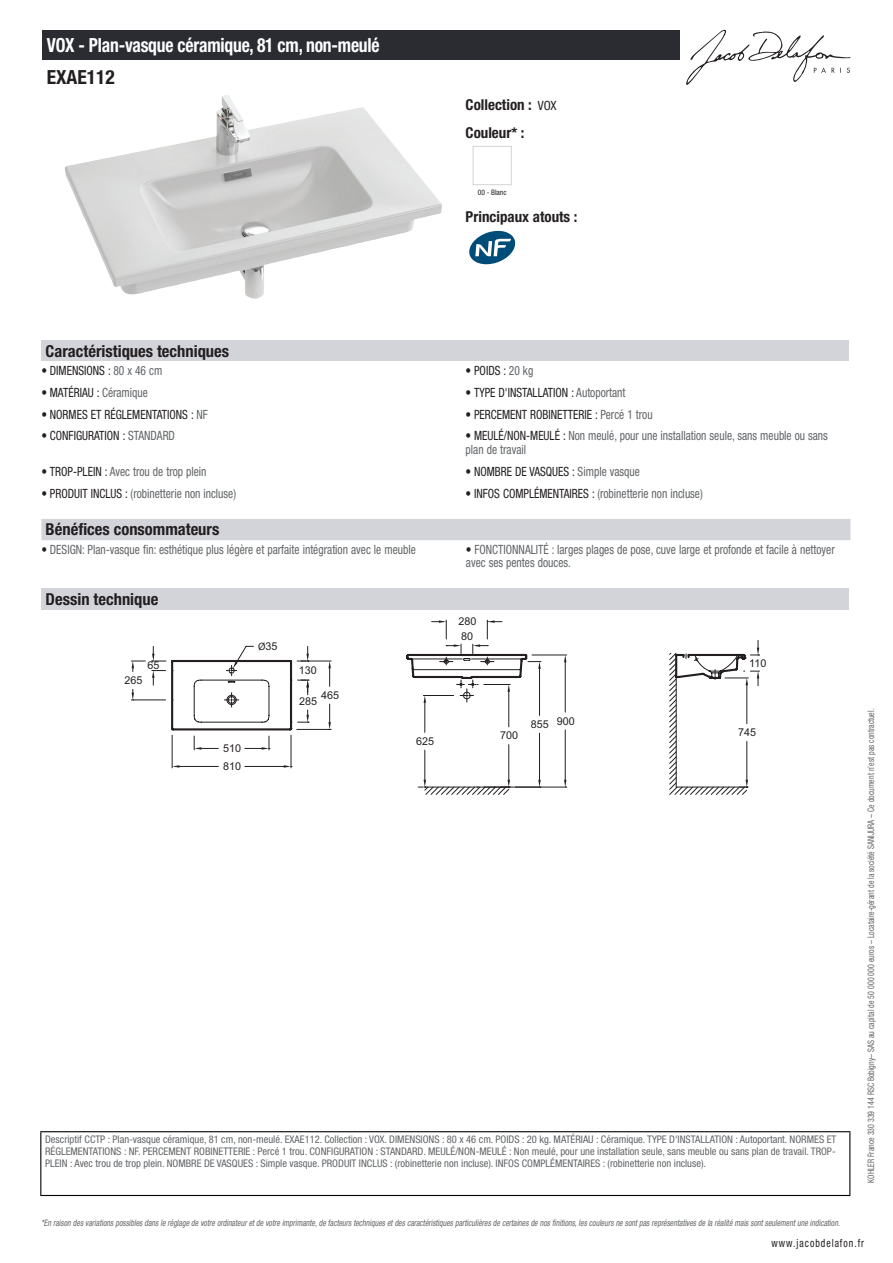
<style>
.page{position:relative;width:893px;height:1263px;background:#fff}
.page>*{position:absolute;margin:0;border:0;box-sizing:border-box;transform-origin:0 0}
.t1{font:700 condensed 19.5px "Helvetica Neue LT Std";letter-spacing:-.01em;color:#fff;scale:.9 1}
.t2{font:700 condensed 19.5px "Helvetica Neue LT Std";color:#231f20}
.t3{font:700 condensed 16.5px "Helvetica Neue LT Std";color:#231f20}
.t4{font:700 condensed 15px/27.8px "Helvetica Neue LT Std";color:#231f20}
.t5{font:condensed 12.75px/13.5px "Helvetica Neue LT Std";color:#626568;scale:.9 1}
.t6{font:condensed 12.75px "Helvetica Neue LT Std";color:#231f20;scale:.9 1}
.t7{font:condensed 11.25px "Helvetica Neue LT Std";letter-spacing:.1em;color:#231f20;scale:.87 1}
.t8{font:10.8px "Arial";color:#231f20}
.t9{font:condensed 10.5px/12px "Helvetica Neue LT Std";color:#626568;text-align:justify}
.t10{font:italic condensed 9px "Helvetica Neue LT Std";color:#626568;scale:.87 1}
.t11{font:condensed 9px "Helvetica Neue LT Std";color:#626568;scale:.87 1}
.t12{font:condensed 7.5px "Helvetica Neue LT Std";color:#231f20}
.s1{font-weight:400;font-size:12.75px}
.s2{color:#626568}
.s3{color:#231f20}
.s4{font-family:"Myriad Pro"}
</style>
<div class="page">
<svg style="left:686px;top:30px;width:164px;height:55px"></svg>
<img style="left:65px;top:95px;width:377px;height:204px">
<div style="left:473px;top:146px;width:39px;height:39px;border:1px solid #d3d4da"></div>
<svg style="left:469px;top:231px;width:46px;height:33px"></svg>
<div style="left:41px;top:340px;width:808px;height:21px;background:#d3d4da"></div>
<div style="left:41px;top:519px;width:809px;height:21px;background:#d3d4da"></div>
<div style="left:41px;top:588px;width:808px;height:22px;background:#d3d4da"></div>
<hr style="left:172px;top:735px;width:1px;height:33px;background:#231f20">
<hr style="left:179px;top:766px;width:39px;height:1px;background:#231f20">
<svg style="left:172px;top:765px;width:7px;height:3px"></svg>
<svg style="left:152px;top:670px;width:14px;height:15px"></svg>
<hr style="left:131px;top:699px;width:35px;height:1px;background:#231f20">
<svg style="left:131px;top:660px;width:14px;height:11px"></svg>
<svg style="left:152px;top:646px;width:14px;height:16px"></svg>
<svg style="left:132px;top:689px;width:2px;height:12px"></svg>
<svg style="left:194px;top:620px;width:565px;height:175px"></svg>
<svg style="left:171px;top:652px;width:576px;height:80px"></svg>
<div style="left:43px;top:30px;width:637px;height:30px;background:#2a2c32"></div>
<hr style="left:40px;top:1131px;width:810px;height:1px;background:#040503">
<hr style="left:40px;top:1132px;width:1px;height:63px;background:#040503">
<hr style="left:849px;top:1132px;width:1px;height:63px;background:#040503">
<hr style="left:40px;top:1195px;width:810px;height:1px;background:#040503">
<h1 class="t1" style="left:47px;top:33px;width:371px">VOX - Plan-vasque céramique, 81 cm, non-meulé</h1>
<h1 class="t2" style="left:47px;top:65px;width:70px">EXAE112</h1>
<h3 class="t4" style="left:466px;top:90px;width:93px">Collection : <span class="s1">VOX<br></span>Couleur* :</h3>
<p class="t12" style="left:478px;top:188px;width:30px">00 - Blanc</p>
<h3 class="t4" style="left:466px;top:203px;width:113px">Principaux atouts :</h3>
<h2 class="t3" style="left:46px;top:341px;width:185px">Caractéristiques techniques</h2>
<p class="t6" style="left:41px;top:363px;width:136px">• DIMENSIONS : <span class="s2">80 x 46 cm</span></p>
<p class="t6" style="left:466px;top:363px;width:77px">• POIDS : <span class="s2">20 kg</span></p>
<p class="t6" style="left:41px;top:385px;width:120px">• MATÉRIAU : <span class="s2">Céramique</span></p>
<p class="t6" style="left:466px;top:385px;width:179px">• TYPE D'INSTALLATION : <span class="s2">Autoportant</span></p>
<p class="t6" style="left:41px;top:407px;width:186px">• NORMES ET RÉGLEMENTATIONS : <span class="s2">NF</span></p>
<p class="t6" style="left:466px;top:407px;width:209px">• PERCEMENT ROBINETTERIE : <span class="s2">Percé 1 trou</span></p>
<p class="t6" style="left:41px;top:428px;width:150px">• CONFIGURATION : <span class="s2">STANDARD</span></p>
<p class="t5" style="left:466px;top:429px;width:404px"><span class="s3">• MEULÉ/NON-MEULÉ :</span> Non meulé, pour une installation seule, sans meuble ou sans plan de travail</p>
<p class="t5" style="left:41px;top:464px;width:185px"><span class="s3">• TROP-PLEIN :</span> Avec trou de trop plein</p>
<p class="t6" style="left:466px;top:464px;width:195px">• NOMBRE DE VASQUES : <span class="s2">Simple vasque</span></p>
<p class="t5" style="left:41px;top:486px;width:218px"><span class="s3">• PRODUIT INCLUS :</span> (robinetterie non incluse)</p>
<p class="t5" style="left:466px;top:486px;width:265px"><span class="s3">• INFOS COMPLÉMENTAIRES :</span> (robinetterie non incluse)</p>
<h2 class="t3" style="left:46px;top:520px;width:175px">Bénéfices consommateurs</h2>
<p class="t5" style="left:41px;top:542px;width:418px"><span class="s3">•</span> DESIGN: Plan-vasque fin: esthétique plus légère et parfaite intégration avec le meuble</p>
<p class="t5" style="left:466px;top:542px;width:411px"><span class="s3">•</span> FONCTIONNALITÉ : larges plages de pose, cuve large et profonde et facile à nettoyer avec ses pentes douces.</p>
<h2 class="t3" style="left:46px;top:589px;width:114px">Dessin technique</h2>
<p class="t8" style="left:458px;top:614px;width:19px">280</p>
<p class="t8" style="left:148px;top:658px;width:13px">65</p>
<p class="t8" style="left:124px;top:673px;width:20px">265</p>
<p class="t8" style="left:258px;top:639px;width:21px"><span class="s4">Ø</span>35</p>
<p class="t8" style="left:223px;top:741px;width:19px">510</p>
<p class="t8" style="left:223px;top:759px;width:19px">810</p>
<p class="t8" style="left:299px;top:663px;width:19px">130</p>
<p class="t8" style="left:321px;top:688px;width:19px">465</p>
<p class="t8" style="left:299px;top:694px;width:19px">285</p>
<p class="t8" style="left:461px;top:629px;width:13px">80</p>
<p class="t8" style="left:416px;top:734px;width:19px">625</p>
<p class="t8" style="left:500px;top:728px;width:19px">700</p>
<p class="t8" style="left:531px;top:717px;width:19px">855</p>
<p class="t8" style="left:557px;top:714px;width:19px">900</p>
<p class="t8" style="left:749px;top:656px;width:19px">110</p>
<p class="t8" style="left:738px;top:725px;width:19px">745</p>
<p class="t9" style="left:45px;top:1134px;width:793px">Descriptif CCTP : Plan-vasque céramique, 81 cm, non-meulé. EXAE112. Collection : VOX. DIMENSIONS : 80 x 46 cm. POIDS : 20 kg. MATÉRIAU : Céramique. TYPE D'INSTALLATION : Autoportant. NORMES ET RÉGLEMENTATIONS : NF. PERCEMENT ROBINETTERIE : Percé 1 trou. CONFIGURATION : STANDARD. MEULÉ/NON-MEULÉ : Non meulé, pour une installation seule, sans meuble ou sans plan de travail. TROP-PLEIN : Avec trou de trop plein. NOMBRE DE VASQUES : Simple vasque. PRODUIT INCLUS : (robinetterie non incluse). INFOS COMPLÉMENTAIRES : (robinetterie non incluse).</p>
<p class="t11" style="left:866px;top:1183px;width:547px;rotate:-90deg">KOHLER France 330 339 144 RSC Bobigny– SAS au capital de 50 000 000 euros – Locataire-gérant de la société SANIJURA – Ce document n’est pas contractuel.</p>
<p class="t10" style="left:41px;top:1217px;width:922px">*En raison desvariationspossiblesdansle réglage de votre ordinateuretde votre imprimante,de facteurstechniquesetdescaractéristiquesparticulièresde certainesde nosfinitions,lescouleursne sontpasreprésentativesde la réalité maissontseulementune indication.</p>
<p class="t7" style="left:772px;top:1237px;width:108px">www.jacobdelafon.fr</p>
</div>
